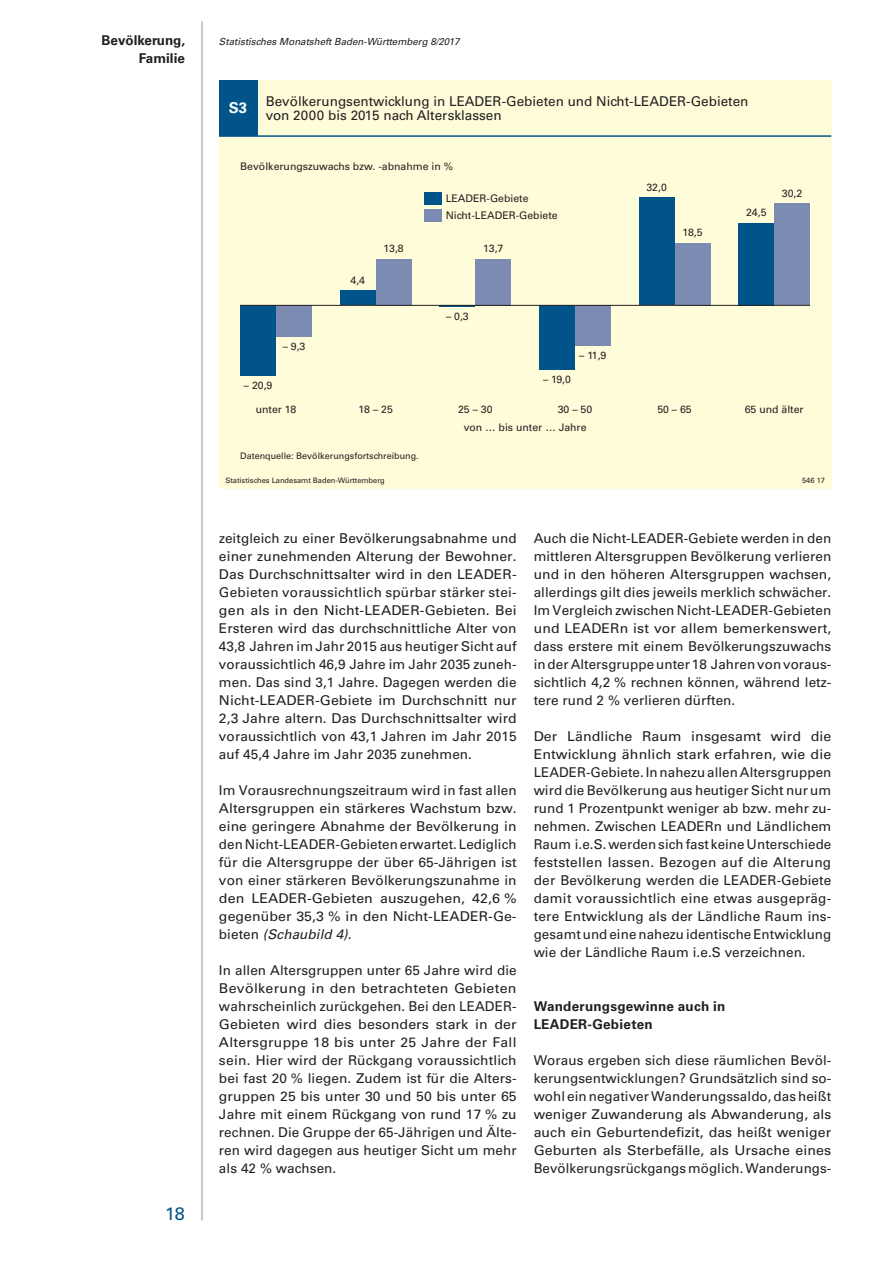
<style>
.page{position:relative;width:893px;height:1263px;background:#fff}
.page>*{position:absolute;margin:0;border:0;box-sizing:border-box;transform-origin:0 0}
.t1{font:18px "Univers";color:#01548a}
.t2{font:700 15px "Univers";color:#fff}
.t3{font:13.5px/18px "Univers";letter-spacing:.005em;color:#231f20;text-align:justify}
.t4{font:13.5px/18px "Univers";letter-spacing:.005em;color:#231f20;text-align:justify;scale:1.05 1}
.t5{font:700 13.5px/18px "Univers";letter-spacing:.015em;color:#231f20}
.t6{font:10.5px/17px "Univers";color:#231f20}
.t7{font:italic 9.75px "Univers";color:#231f20}
.t8{font:9px "Univers";color:#231f20}
.t9{font:7.5px "Univers";color:#231f20}
.s1{font-style:italic}
</style>
<div class="page">
<hr style="left:202px;top:21px;width:1px;height:1199px;background:#939598">
<div style="left:219px;top:81px;width:612px;height:408px;background:#fffcda"></div>
<div style="left:219px;top:81px;width:38px;height:55px;background:#01548a"></div>
<div style="left:240px;top:305px;width:36px;height:71px;background:#01548a"></div>
<div style="left:276px;top:305px;width:36px;height:32px;background:#7c8bb1"></div>
<div style="left:340px;top:290px;width:36px;height:15px;background:#01548a"></div>
<div style="left:376px;top:259px;width:36px;height:46px;background:#7c8bb1"></div>
<div style="left:475px;top:259px;width:36px;height:46px;background:#7c8bb1"></div>
<div style="left:539px;top:305px;width:36px;height:64px;background:#01548a"></div>
<div style="left:575px;top:305px;width:36px;height:40px;background:#7c8bb1"></div>
<div style="left:639px;top:198px;width:36px;height:107px;background:#01548a"></div>
<div style="left:675px;top:243px;width:35px;height:62px;background:#7c8bb1"></div>
<div style="left:738px;top:223px;width:36px;height:82px;background:#01548a"></div>
<div style="left:774px;top:204px;width:36px;height:101px;background:#7c8bb1"></div>
<hr style="left:240px;top:305px;width:570px;height:1px;background:#231f20">
<hr style="left:219px;top:135px;width:612px;height:2px;background:#01548a">
<div style="left:424px;top:193px;width:17px;height:12px;background:#01548a"></div>
<div style="left:424px;top:210px;width:17px;height:12px;background:#7c8bb1"></div>
<p class="t5" style="left:102px;top:31px;width:85px">Bevölkerung,</p>
<p class="t7" style="left:219px;top:35px;width:242px">Statistisches Monatsheft Baden-Württemberg 8/2017</p>
<p class="t5" style="left:139px;top:49px;width:47px">Familie</p>
<p class="t2" style="left:229px;top:99px;width:20px">S3</p>
<p class="t3" style="left:266px;top:94px;width:484px;line-height:14.2px">Bevölkerungsentwicklung in LEADER-Gebieten und Nicht-LEADER-Gebieten von 2000 bis 2015 nach Altersklassen</p>
<p class="t6" style="left:240px;top:158px;width:214px">Bevölkerungszuwachs bzw. -abnahme in %</p>
<p class="t6" style="left:446px;top:190px;width:114px">LEADER-Gebiete<br>Nicht-LEADER-Gebiete</p>
<p class="t6" style="left:350px;top:271px;width:16px">4,4</p>
<p class="t6" style="left:383px;top:240px;width:22px">13,8</p>
<p class="t6" style="left:483px;top:240px;width:22px">13,7</p>
<p class="t6" style="left:283px;top:338px;width:24px">– 9,3</p>
<p class="t6" style="left:244px;top:377px;width:30px">– 20,9</p>
<p class="t6" style="left:446px;top:307px;width:24px">– 0,3</p>
<p class="t6" style="left:543px;top:370px;width:29px">– 19,0</p>
<p class="t6" style="left:579px;top:347px;width:29px">– 11,9</p>
<p class="t6" style="left:646px;top:179px;width:22px">32,0</p>
<p class="t6" style="left:682px;top:224px;width:22px">18,5</p>
<p class="t6" style="left:746px;top:204px;width:22px">24,5</p>
<p class="t6" style="left:782px;top:185px;width:22px">30,2</p>
<p class="t6" style="left:256px;top:401px;width:42px">unter 18</p>
<p class="t6" style="left:359px;top:401px;width:36px">18 – 25</p>
<p class="t8" style="left:240px;top:450px;width:180px">Datenquelle: Bevölkerungsfortschreibung.</p>
<p class="t6" style="left:458px;top:401px;width:36px">25 – 30</p>
<p class="t6" style="left:558px;top:401px;width:36px">30 – 50</p>
<p class="t6" style="left:657px;top:401px;width:36px">50 – 65</p>
<p class="t6" style="left:745px;top:401px;width:60px">65 und älter</p>
<p class="t6" style="left:464px;top:418px;width:124px">von … bis unter … Jahre</p>
<p class="t9" style="left:225px;top:476px;width:161px">Statistisches Landesamt Baden-Württemberg</p>
<p class="t9" style="left:802px;top:476px;width:24px">546 17</p>
<h1 class="t1" style="left:165px;top:1203px;width:21px">18</h1>
<p class="t3" style="left:219px;top:529px;width:299px">zeitgleich zu einer Bevölkerungsabnahme und einer zunehmenden Alterung der Bewohner.<br>Das Durchschnittsalter wird in den LEADER-Gebieten voraussichtlich spürbar stärker stei&shy;gen als in den Nicht-LEADER-Gebieten. Bei Ersteren wird das durchschnittliche Alter von 43,8 Jahren im Jahr 2015 aus heutiger Sicht auf voraussichtlich 46,9 Jahre im Jahr 2035 zuneh&shy;men. Das sind 3,1 Jahre. Dagegen werden die Nicht-LEADER-Gebiete im Durchschnitt nur 2,3 Jahre altern. Das Durchschnittsalter wird voraussichtlich von 43,1 Jahren im Jahr 2015 auf 45,4 Jahre im Jahr 2035 zunehmen.</p>
<p class="t3" style="left:219px;top:781px;width:299px">Im Vorausrechnungszeitraum wird in fast allen Altersgruppen ein stärkeres Wachstum bzw. eine geringere Abnahme der Bevölkerung in den Nicht-LEADER-Gebieten erwartet. Lediglich für die Altersgruppe der über 65-Jährigen ist von einer stärkeren Bevölkerungszunahme in den LEADER-Gebieten auszugehen, 42,6 % gegenüber 35,3 % in den Nicht-LEADER-Ge&shy;bieten <span class="s1">(Schaubild 4).</span></p>
<p class="t3" style="left:219px;top:961px;width:299px">In allen Altersgruppen unter 65 Jahre wird die Bevölkerung in den betrachteten Gebieten wahrscheinlich zurückgehen. Bei den LEADER-Gebieten wird dies besonders stark in der Altersgruppe 18 bis unter 25 Jahre der Fall sein. Hier wird der Rückgang voraussichtlich bei fast 20 % liegen. Zudem ist für die Alters&shy;gruppen 25 bis unter 30 und 50 bis unter 65<br>Jahre mit einem Rückgang von rund 17 % zu rechnen. Die Gruppe der 65-Jährigen und Älte&shy;ren wird dagegen aus heutiger Sicht um mehr als 42 % wachsen.</p>
<p class="t3" style="left:534px;top:529px;width:299px">Auch die Nicht-LEADER-Gebiete werden in den mittleren Altersgruppen Bevölkerung verlieren und in den höheren Altersgruppen wachsen, allerdings gilt dies jeweils merklich schwächer.<br>Im Vergleich zwischen Nicht-LEADER-Gebieten und LEADERn ist vor allem bemerkenswert, dass erstere mit einem Bevölkerungszuwachs in der Altersgruppe unter 18 Jahren von voraus&shy;sichtlich 4,2 % rechnen können, während letz&shy;tere rund 2 % verlieren dürften.</p>
<p class="t4" style="left:534px;top:727px;width:285px">Der Ländliche Raum insgesamt wird die Entwicklung ähnlich stark erfahren, wie die LEADER-Gebiete. In nahezu allen Altersgruppen wird die Bevölkerung aus heutiger Sicht nur um rund 1 Prozentpunkt weniger ab bzw. mehr zu&shy;nehmen. Zwischen LEADERn und Ländlichem Raum i.e.S. werden sich fast keine Unterschiede feststellen lassen. Bezogen auf die Alterung der Bevölkerung werden die LEADER-Gebiete damit voraussichtlich eine etwas ausgepräg&shy;tere Entwicklung als der Ländliche Raum ins&shy;gesamt und eine nahezu identische Entwicklung wie der Ländliche Raum i.e.S verzeichnen.</p>
<p class="t5" style="left:534px;top:997px;width:193px">Wanderungsgewinne auch in<br>LEADER-Gebieten</p>
<p class="t3" style="left:534px;top:1051px;width:299px">Woraus ergeben sich diese räumlichen Bevöl&shy;kerungsentwicklungen? Grundsätzlich sind so&shy;wohl ein negativer Wanderungssaldo, das heißt weniger Zuwanderung als Abwanderung, als auch ein Geburtendefizit, das heißt weniger Geburten als Sterbefälle, als Ursache eines Bevölkerungsrückgangs möglich. Wanderungs-</p>
</div>
